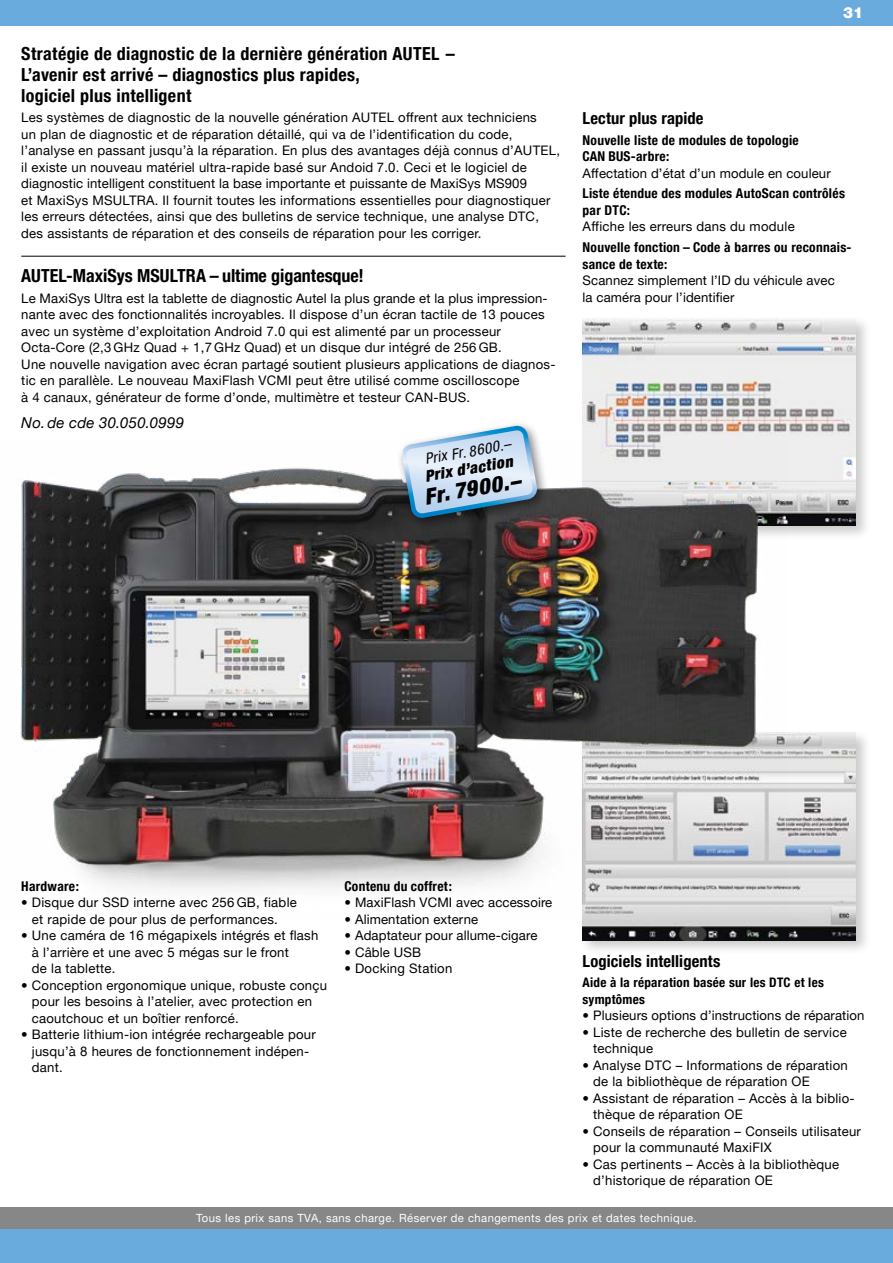
<style>
.page{position:relative;width:893px;height:1263px;background:#fff}
.page>*{position:absolute;margin:0;border:0;box-sizing:border-box;transform-origin:0 0}
.t1{font:italic 900 condensed 22.05px "Helvetica Neue LT Pro";color:#000}
.t2{font:700 condensed 18px/21px "Helvetica Neue LT Pro";letter-spacing:.02em;color:#000}
.t3{font:700 condensed 18px "Helvetica Neue LT Pro";color:#000}
.t4{font:700 condensed 16.5px "Helvetica Neue LT Pro";letter-spacing:.01em;color:#000}
.t5{font:italic 900 condensed 15.75px "Helvetica Neue LT Pro";color:#000}
.t6{font:italic 15px "Helvetica Neue LT Pro";letter-spacing:.02em;color:#000}
.t7{font:italic condensed 15px "Helvetica Neue LT Pro";color:#000}
.t8{font:900 15px "Helvetica Neue LT Pro";color:#fff}
.t9{font:700 condensed 13.5px/16.5px "Helvetica Neue LT Pro";letter-spacing:.02em;color:#000}
.t10{font:13.2px/16.5px "Helvetica Neue LT Pro";letter-spacing:.02em;color:#000}
.t11{font:700 condensed 13.2px/16.5px "Helvetica Neue LT Pro";letter-spacing:.02em;color:#000}
.t12{font:11.25px "Helvetica Neue LT Pro";letter-spacing:.04em;color:#fff}
</style>
<div class="page">
<div style="left:0;top:1208px;width:893px;height:21px;background:#878787"></div>
<div style="left:0;top:1229px;width:893px;height:34px;background:#6aabdd"></div>
<div style="left:0;top:0;width:893px;height:26px;background:#6aabdd"></div>
<div style="left:579px;top:730px;width:292px;height:225px;background:#000;opacity:.21"></div>
<img style="left:583px;top:733px;width:273px;height:207px">
<div style="left:579px;top:316px;width:292px;height:225px;background:#000;opacity:.21"></div>
<img style="left:583px;top:319px;width:273px;height:206px">
<hr style="left:21px;top:256px;width:545px;height:1px;background:#000">
<img style="left:20px;top:442px;width:767px;height:476px">
<div style="left:397px;top:420px;width:153px;height:110px;background:#000;opacity:.5"></div>
<svg style="left:403px;top:425px;width:135px;height:93px;background:#b2c7d9"></svg>
<p class="t8" style="left:843px;top:4px;width:22px">31</p>
<h2 class="t2" style="left:21px;top:43px;width:435px">Stratégie de diagnostic de la dernière génération AUTEL –<br>L’avenir est arrivé – diagnostics plus rapides,<br>logiciel plus intelligent</h2>
<p class="t10" style="left:21px;top:109px;width:540px">Les systèmes de diagnostic de la nouvelle génération AUTEL offrent aux techniciens<br>un plan de diagnostic et de réparation détaillé, qui va de l’identification du code, l’analyse en passant jusqu’à la réparation. En plus des avantages déjà connus d’AUTEL, il existe un nouveau matériel ultra-rapide basé sur Andoid 7.0. Ceci et le logiciel de diagnostic intelligent constituent la base importante et puissante de MaxiSys MS909<br>et MaxiSys MSULTRA. Il fournit toutes les informations essentielles pour diagnostiquer les erreurs détectées, ainsi que des bulletins de service technique, une analyse DTC, des assistants de réparation et des conseils de réparation pour les corriger.</p>
<p class="t4" style="left:583px;top:108px;width:122px">Lectur plus rapide</p>
<p class="t9" style="left:583px;top:132px;width:218px">Nouvelle liste de modules de topologie<br>CAN BUS-arbre:</p>
<p class="t10" style="left:583px;top:164px;width:250px">Affectation d’état d’un module en couleur</p>
<p class="t9" style="left:583px;top:185px;width:264px">Liste étendue des modules AutoScan contrôlés par DTC:</p>
<p class="t10" style="left:583px;top:218px;width:214px">Affiche les erreurs dans du module</p>
<p class="t9" style="left:583px;top:239px;width:271px">Nouvelle fonction – Code à barres ou reconnais&shy;sance de texte:</p>
<p class="t10" style="left:583px;top:272px;width:254px">Scannez simplement l’ID du véhicule avec la caméra pour l’identifier</p>
<h2 class="t3" style="left:21px;top:265px;width:344px">AUTEL-MaxiSys MSULTRA – ultime gigantesque!</h2>
<p class="t10" style="left:21px;top:290px;width:536px">Le MaxiSys Ultra est la tablette de diagnostic Autel la plus grande et la plus impression&shy;nante avec des fonctionnalités incroyables. Il dispose d’un écran tactile de 13 pouces avec un système d’exploitation Android 7.0 qui est alimenté par un processeur Octa-Core (2,3 GHz Quad + 1,7 GHz Quad) et un disque dur intégré de 256 GB.<br>Une nouvelle navigation avec écran partagé soutient plusieurs applications de diagnos&shy;tic en parallèle. Le nouveau MaxiFlash VCMI peut être utilisé comme oscilloscope<br>à 4 canaux, générateur de forme d’onde, multimètre et testeur CAN-BUS.</p>
<p class="t6" style="left:21px;top:414px;width:164px">No.de cde 30.050.0999</p>
<p class="t7" style="left:424px;top:450px;width:88px;rotate:-10deg">Prix Fr. 8600.–</p>
<p class="t5" style="left:424px;top:467px;width:90px;rotate:-10deg">Prix d’action</p>
<h1 class="t1" style="left:422px;top:484px;width:99px;rotate:-10deg">Fr. 7900.–</h1>
<p class="t9" style="left:21px;top:878px;width:59px">Hardware:</p>
<p class="t10" style="left:32px;top:894px;width:266px;text-indent:-11px">• Disque dur SSD interne avec 256 GB, fiable et rapide de pour plus de performances.</p>
<p class="t10" style="left:32px;top:927px;width:288px;text-indent:-11px">• Une caméra de 16 mégapixels intégrés et flash à l’arrière et une avec 5 mégas sur le front<br>de la tablette.</p>
<p class="t10" style="left:32px;top:976px;width:297px;text-indent:-11px">• Conception ergonomique unique, robuste conçu pour les besoins à l’atelier, avec protection en caoutchouc et un boîtier renforcé.</p>
<p class="t10" style="left:32px;top:1026px;width:285px;text-indent:-11px">• Batterie lithium-ion intégrée rechargeable pour jusqu’à 8 heures de fonctionnement indépen&shy;dant.</p>
<p class="t9" style="left:344px;top:878px;width:109px">Contenu du coffret:</p>
<p class="t10" style="left:344px;top:894px;width:209px">• MaxiFlash VCMI avec accessoire</p>
<p class="t10" style="left:344px;top:910px;width:135px">• Alimentation externe</p>
<p class="t10" style="left:344px;top:927px;width:194px">• Adaptateur pour allume-cigare</p>
<p class="t10" style="left:344px;top:943px;width:78px">• Câble USB</p>
<p class="t10" style="left:344px;top:960px;width:109px">• Docking Station</p>
<p class="t4" style="left:583px;top:951px;width:139px">Logiciels intelligents</p>
<p class="t11" style="left:583px;top:974px;width:243px">Aide à la réparation basée sur les DTC et les symptômes</p>
<p class="t10" style="left:583px;top:1007px;width:284px">• Plusieurs options d’instructions de réparation</p>
<p class="t10" style="left:593px;top:1024px;width:255px;text-indent:-11px">• Liste de recherche des bulletin de service technique</p>
<p class="t10" style="left:593px;top:1057px;width:256px;text-indent:-11px">• Analyse DTC – Informations de réparation de la bibliothèque de réparation OE</p>
<p class="t10" style="left:593px;top:1090px;width:263px;text-indent:-11px">• Assistant de réparation – Accès à la biblio&shy;thèque de réparation OE</p>
<p class="t10" style="left:593px;top:1123px;width:269px;text-indent:-11px">• Conseils de réparation – Conseils utilisateur pour la communauté MaxiFIX</p>
<p class="t10" style="left:593px;top:1155px;width:248px;text-indent:-11px">• Cas pertinents – Accès à la bibliothèque d’historique de réparation OE</p>
<p class="t12" style="left:196px;top:1211px;width:502px">Tous les prix sans TVA, sans charge. Réserver de changements des prix et dates technique.</p>
</div>
